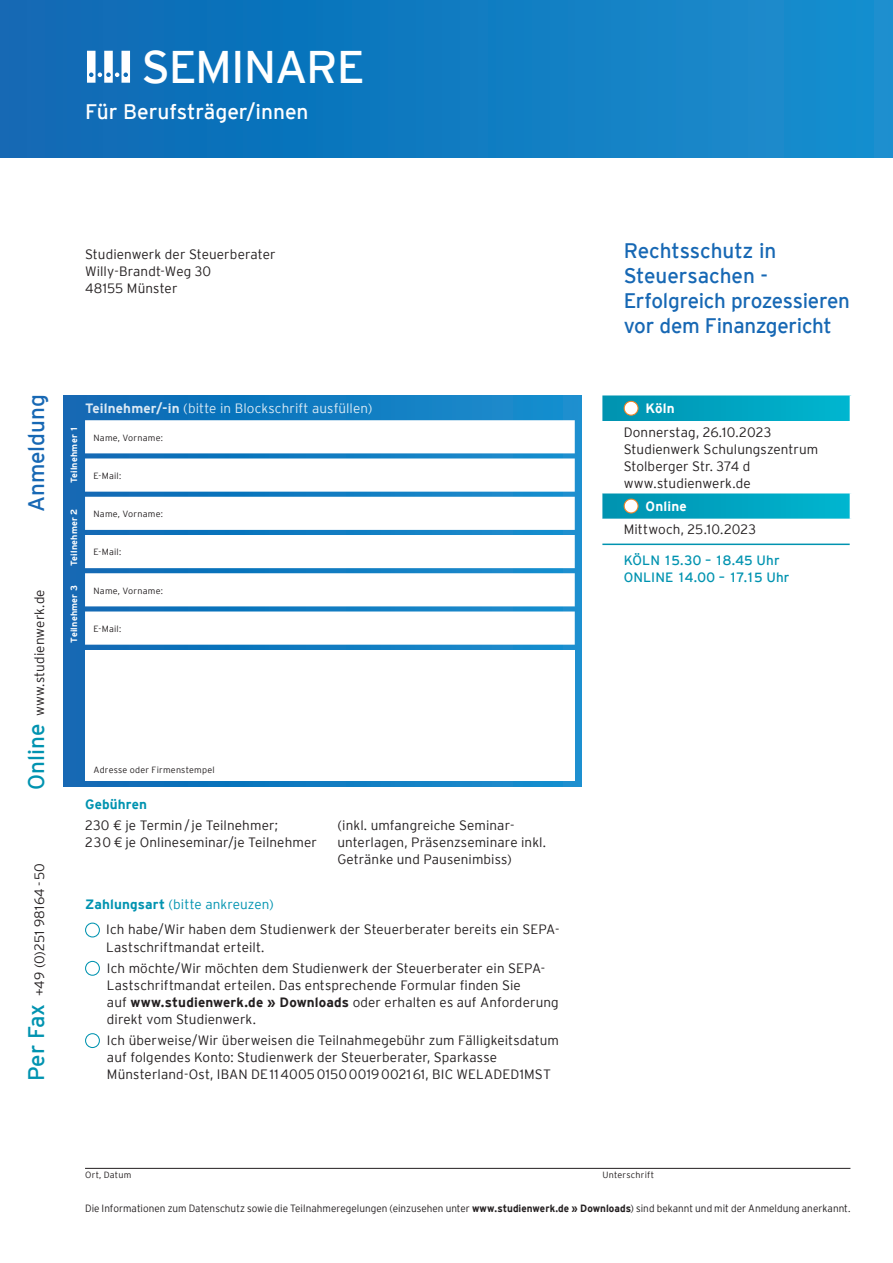
<style>
.page{position:relative;width:893px;height:1263px;background:#fff}
.page>*{position:absolute;margin:0;border:0;box-sizing:border-box;transform-origin:0 0}
.Titelseite_Klassifizierung_65{font:45.6px "Interstate Plus";letter-spacing:-.03em;color:#fff}
.t1{font:22.5px "Interstate Plus";color:#1768b4}
.Copy_POS_9{font:21px/25.2px "Interstate Plus";letter-spacing:-.015em;color:#1768b4}
.Titelseite_Beruf{font:21px "Interstate Plus";letter-spacing:-.005em;color:#fff}
.Copy_POS_9-2{font:300 13.5px/17px "Interstate Plus";letter-spacing:.005em;color:#231f20}
.Subline_Versalien_9pt{font:300 13.5px "Interstate Plus";letter-spacing:.01em;color:#231f20}
.t2{font:300 13.5px "Interstate Plus";letter-spacing:.01em;color:#fff}
.Copy_POS_9-3{font:13.5px "Interstate Plus";letter-spacing:.01em;color:#0093b0}
.Copy_NEG_9{font:300 13.5px "Interstate Plus";letter-spacing:.005em;color:#0093b0}
.t3{font:700 13.5px "Interstate Plus";letter-spacing:.01em;color:#fff}
.Copy_NEG_9-2{font:700 13.5px "Interstate Plus";letter-spacing:.01em;color:#0093b0}
.Copy_POS_9-4{font:300 10.5px "Interstate Plus";color:#231f20;scale:.95 1}
.Copy_POS_9-5{font:300 9px "Interstate Plus";letter-spacing:.025em;color:#231f20}
.Copy_POS_9-6{font:700 9px "Interstate Plus";letter-spacing:.025em;color:#fff}
.s1{font-weight:400;font-size:22.5px;color:#0093b0}
.s2{font-weight:700}
</style>
<div class="page">
<div style="left:0;top:0;width:893px;height:157px;background:linear-gradient(to right,#0b68b3,#188fce)"></div>
<svg style="left:87px;top:51px;width:43px;height:32px"></svg>
<div style="left:64px;top:395px;width:517px;height:392px;background:linear-gradient(to right,#0e69b4,#1b91d0)"></div>
<div style="left:85px;top:420px;width:490px;height:33px;background:#fff"></div>
<div style="left:85px;top:458px;width:490px;height:34px;background:#fff"></div>
<div style="left:85px;top:497px;width:490px;height:33px;background:#fff"></div>
<div style="left:85px;top:535px;width:490px;height:33px;background:#fff"></div>
<div style="left:85px;top:573px;width:490px;height:33px;background:#fff"></div>
<div style="left:85px;top:611px;width:490px;height:34px;background:#fff"></div>
<div style="left:85px;top:650px;width:490px;height:131px;background:#fff"></div>
<hr style="left:85px;top:1168px;width:765px;height:1px;background:#231f20">
<div style="left:85px;top:922px;width:15px;height:15px;border:1px solid #0093b0;border-radius:50%"></div>
<div style="left:85px;top:961px;width:15px;height:15px;border:1px solid #0093b0;border-radius:50%"></div>
<div style="left:85px;top:1033px;width:15px;height:15px;border:1px solid #0093b0;border-radius:50%"></div>
<svg style="left:602px;top:395px;width:248px;height:149px"></svg>
<hr style="left:602px;top:544px;width:248px;height:1px;background:#0093b0">
<div style="left:624px;top:401px;width:14px;height:14px;background:#fff;border-radius:50%"></div>
<div style="left:624px;top:401px;width:15px;height:15px;border:1px solid #f58220;border-radius:50%"></div>
<div style="left:624px;top:499px;width:14px;height:14px;background:#fff;border-radius:50%"></div>
<div style="left:624px;top:499px;width:15px;height:14px;border:1px solid #f58220;border-radius:50%"></div>
<p class="Titelseite_Klassifizierung_65" style="left:141px;top:41px;width:225px">SEMINARE</p>
<p class="Titelseite_Beruf" style="left:85px;top:100px;width:225px">Für Berufsträger/innen</p>
<p class="Copy_POS_9-2" style="left:85px;top:246px;width:192px">Studienwerk der Steuerberater</p>
<p class="Copy_POS_9-2" style="left:85px;top:263px;width:128px">Willy-Brandt-Weg 30</p>
<p class="Copy_POS_9-2" style="left:85px;top:280px;width:94px">48155 Münster</p>
<p class="t1" style="left:24px;top:512px;width:119px;rotate:-90deg">Anmeldung</p>
<p class="Subline_Versalien_9pt" style="left:32px;top:790px;width:202px;rotate:-90deg"><span class="s1">Online</span> www.studienwerk.de</p>
<p class="Subline_Versalien_9pt" style="left:32px;top:1081px;width:219px;rotate:-90deg"><span class="s1">Per Fax</span> +49 (0)251 98164-50</p>
<p class="Copy_POS_9-6" style="left:69px;top:483px;width:59px;rotate:-90deg">Teilnehmer 1</p>
<p class="Copy_POS_9-6" style="left:69px;top:566px;width:59px;rotate:-90deg">Teilnehmer 2</p>
<p class="Copy_POS_9-6" style="left:69px;top:643px;width:59px;rotate:-90deg">Teilnehmer 3</p>
<p class="t2" style="left:85px;top:401px;width:289px"><span class="s2">Teilnehmer/-in</span> (bitte in Blockschrift ausfüllen)</p>
<p class="Copy_POS_9-5" style="left:94px;top:432px;width:71px">Name, Vorname:</p>
<p class="Copy_POS_9-5" style="left:94px;top:471px;width:29px">E-Mail:</p>
<p class="Copy_POS_9-5" style="left:94px;top:509px;width:71px">Name, Vorname:</p>
<p class="Copy_POS_9-5" style="left:94px;top:547px;width:29px">E-Mail:</p>
<p class="Copy_POS_9-5" style="left:94px;top:585px;width:71px">Name, Vorname:</p>
<p class="Copy_POS_9-5" style="left:94px;top:624px;width:29px">E-Mail:</p>
<p class="Copy_POS_9-5" style="left:93px;top:765px;width:123px">Adresse oder Firmenstempel</p>
<p class="Copy_NEG_9-2" style="left:85px;top:796px;width:64px">Gebühren</p>
<p class="Copy_POS_9-2" style="left:85px;top:816px;width:195px">230 ¤ je Termin/ je Teilnehmer;</p>
<p class="Copy_POS_9-2" style="left:85px;top:833px;width:233px">230 ¤ je Onlineseminar/je Teilnehmer</p>
<p class="Copy_POS_9-2" style="left:337px;top:816px;width:210px">(inkl. umfangreiche Seminar&shy;unterlagen, Präsenzseminare inkl.<br>Getränke und Pausenimbiss)</p>
<p class="Copy_NEG_9" style="left:85px;top:896px;width:190px"><span class="s2">Zahlungsart</span> (bitte ankreuzen)</p>
<p class="Copy_POS_9-2" style="left:106px;top:921px;width:455px">Ich habe/Wir haben dem Studienwerk der Steuerberater bereits ein SEPA-<br>Lastschriftmandat erteilt.</p>
<p class="Copy_POS_9-2" style="left:107px;top:959px;width:453px">Ich möchte/Wir möchten dem Studienwerk der Steuerberater ein SEPA-Lastschriftmandat erteilen. Das entsprechende Formular finden Sie<br>auf <span class="s2">www.studienwerk.de » Downloads</span> oder erhalten es auf Anforderung direkt vom Studienwerk.</p>
<p class="Copy_POS_9-2" style="left:107px;top:1032px;width:454px">Ich überweise/Wir überweisen die Teilnahmegebühr zum Fälligkeitsdatum auf folgendes Konto: Studienwerk der Steuerberater, Sparkasse<br>Münsterland-Ost, IBAN DE11400501500019002161, BIC WELADED1MST</p>
<p class="Copy_POS_9" style="left:624px;top:238px;width:228px">Rechtsschutz in<br>Steuersachen -<br>Erfolgreich prozessieren vor dem Finanzgericht</p>
<p class="t3" style="left:646px;top:401px;width:31px">Köln</p>
<p class="Copy_POS_9-2" style="left:624px;top:423px;width:149px">Donnerstag, 26.10.2023</p>
<p class="Copy_POS_9-2" style="left:624px;top:440px;width:196px">Studienwerk Schulungszentrum</p>
<p class="Copy_POS_9-2" style="left:624px;top:457px;width:129px">Stolberger Str. 374 d www.studienwerk.de</p>
<p class="t3" style="left:646px;top:499px;width:43px">Online</p>
<p class="Copy_POS_9-2" style="left:624px;top:520px;width:134px">Mittwoch, 25.10.2023</p>
<p class="Copy_POS_9-3" style="left:624px;top:552px;width:158px">KÖLN 15.30 – 18.45 Uhr</p>
<p class="Copy_POS_9-3" style="left:624px;top:569px;width:167px">ONLINE 14.00 – 17.15 Uhr</p>
<p class="Copy_POS_9-5" style="left:85px;top:1170px;width:48px">Ort, Datum</p>
<p class="Copy_POS_9-5" style="left:603px;top:1170px;width:53px">Unterschrift</p>
<p class="Copy_POS_9-4" style="left:85px;top:1202px;width:807px">Die Informationen zum Datenschutz sowie die Teilnahmeregelungen (einzusehen unter <span class="s2">www.studienwerk.de » Downloads</span>) sind bekannt und mit der Anmeldung anerkannt.</p>
</div>
